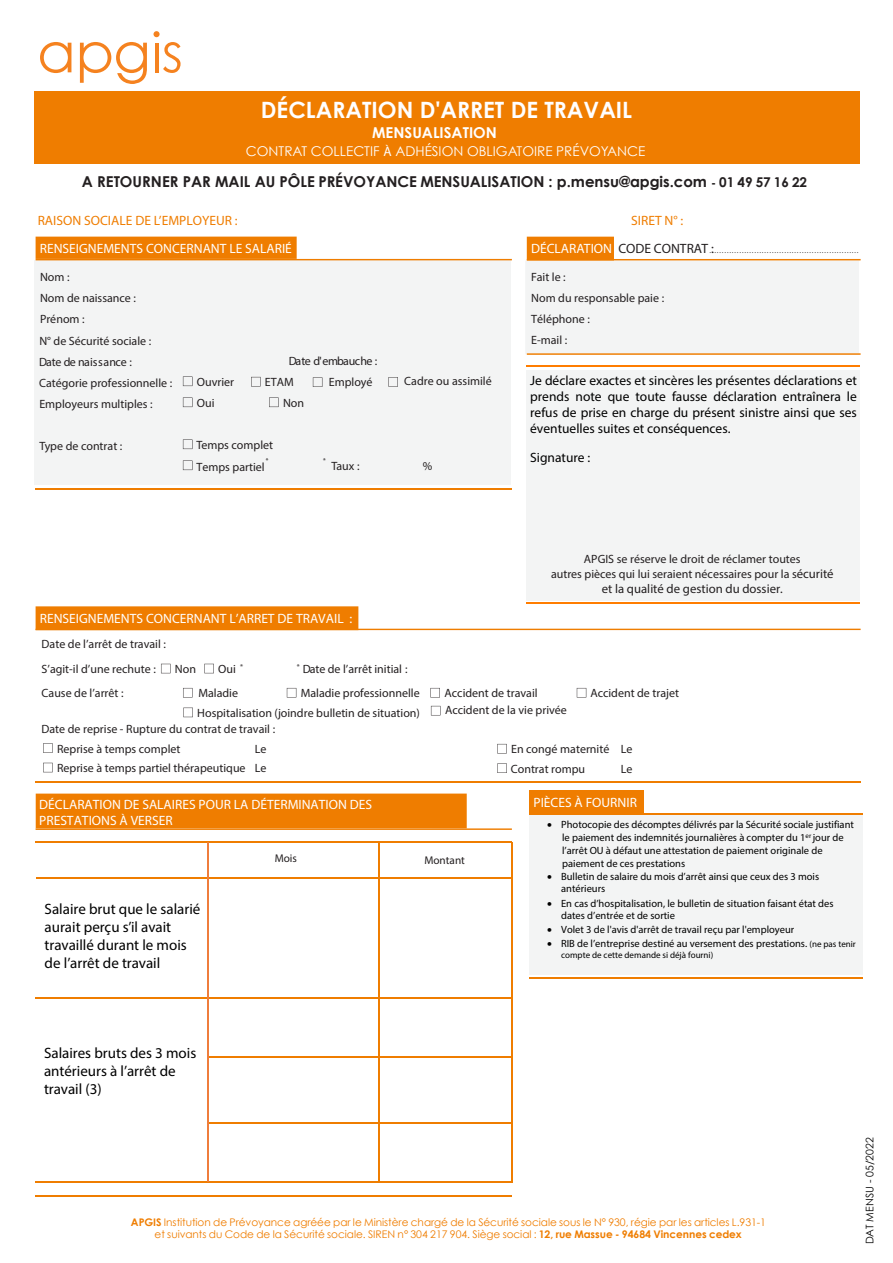
<style>
.page{position:relative;width:893px;height:1263px;background:#fff}
.page>*{position:absolute;margin:0;border:0;box-sizing:border-box;transform-origin:0 0}
.t1{font:700 22.5px "Century Gothic";color:#fff}
.t2{font:15px/18px "Myriad Pro";color:#000}
.t3{font:700 15px "Century Gothic";letter-spacing:-.005em;color:#231f20}
.t4{font:700 15px "Century Gothic";color:#fff}
.t5{font:13.5px/16.2px "Myriad Pro";color:#000;text-align:justify}
.t6{font:13.5px/16.2px "Myriad Pro";color:#fff}
.t7{font:13.5px "Century Gothic";color:#fff}
.t8{font:13.5px "Myriad Pro";color:#ef7d00}
.t9{font:13.5px "Myriad Pro";color:#231f20}
.t10{font:12.75px "Myriad Pro";color:#231f20}
.t11{font:12px/21px "Myriad Pro";color:#231f20}
.t12{font:11.25px "Myriad Pro";color:#231f20}
.t13{font:10.5px/12.9px "Myriad Pro";color:#000}
.t14{font:10.5px/12.6px "Century Gothic";letter-spacing:-.005em;color:#ef7d00;text-align:center}
.t15{font:10.5px "Century Gothic";color:#000}
.t16{font:10.5px "Symbol";color:#000}
.t17{font:9px "Myriad Pro";color:#000}
.t18{font:7.5px "Myriad Pro";color:#231f20}
.t19{font:7.35px "Myriad Pro";color:#231f20;scale:.88 1}
.s1{font-family:"Myriad Pro"}
.s2{font-size:12px}
.s3{font-size:13.5px}
.s4{color:#fff}
.s5{font-size:12.75px}
.s6{font-size:9px}
.s7{font-weight:700}
</style>
<div class="page">
<div style="left:34px;top:91px;width:825px;height:73px;background:#ef7d00"></div>
<div style="left:34px;top:261px;width:476px;height:224px;background:#f3f4f4"></div>
<svg style="left:183px;top:377px;width:9px;height:9px"></svg>
<svg style="left:251px;top:377px;width:10px;height:9px"></svg>
<svg style="left:183px;top:398px;width:9px;height:9px"></svg>
<svg style="left:269px;top:398px;width:10px;height:9px"></svg>
<svg style="left:183px;top:440px;width:9px;height:9px"></svg>
<svg style="left:183px;top:461px;width:9px;height:9px"></svg>
<div style="left:525px;top:261px;width:334px;height:93px;background:#f3f4f4"></div>
<svg style="left:313px;top:377px;width:9px;height:10px"></svg>
<svg style="left:388px;top:377px;width:10px;height:10px"></svg>
<svg style="left:40px;top:42px;width:31px;height:31px"></svg>
<svg style="left:80px;top:42px;width:67px;height:42px"></svg>
<hr style="left:155px;top:43px;width:3px;height:29px;background:#f5821f">
<div style="left:153px;top:31px;width:7px;height:6px;background:#f5821f;border-radius:50%"></div>
<svg style="left:163px;top:42px;width:18px;height:31px"></svg>
<hr style="left:36px;top:488px;width:476px;height:2px;background:#ef7d00">
<hr style="left:36px;top:259px;width:476px;height:1px;background:#ef7d00">
<div style="left:36px;top:237px;width:261px;height:22px;background:#ef7d00"></div>
<hr style="left:527px;top:259px;width:333px;height:1px;background:#ef7d00">
<hr style="left:527px;top:353px;width:333px;height:2px;background:#ef7d00">
<div style="left:527px;top:237px;width:87px;height:23px;background:#ef7d00"></div>
<div style="left:529px;top:815px;width:334px;height:160px;background:#f3f4f4"></div>
<hr style="left:529px;top:813px;width:334px;height:1px;background:#ef7d00">
<hr style="left:529px;top:978px;width:334px;height:1px;background:#ef7d00">
<div style="left:529px;top:790px;width:115px;height:24px;background:#ef7d00"></div>
<div style="left:527px;top:370px;width:333px;height:230px;background:#f3f4f4"></div>
<hr style="left:527px;top:602px;width:333px;height:2px;background:#ff7d00">
<hr style="left:36px;top:841px;width:476px;height:2px;background:#ef7d00">
<hr style="left:37px;top:878px;width:476px;height:1px;background:#ef7d00">
<hr style="left:36px;top:997px;width:476px;height:2px;background:#ef7d00">
<hr style="left:210px;top:1056px;width:302px;height:2px;background:#ef7d00">
<hr style="left:207px;top:1123px;width:304px;height:1px;background:#ef7d00">
<hr style="left:36px;top:1181px;width:476px;height:1px;background:#ef7d00">
<hr style="left:36px;top:1195px;width:476px;height:2px;background:#ef7d00">
<hr style="left:207px;top:842px;width:1px;height:340px;background:#ef7d3c">
<hr style="left:378px;top:842px;width:1px;height:340px;background:#ef7d00">
<hr style="left:511px;top:842px;width:2px;height:340px;background:#ef7d00">
<hr style="left:36px;top:828px;width:476px;height:2px;background:#ef7d00">
<div style="left:36px;top:794px;width:431px;height:34px;background:#ef7d00"></div>
<svg style="left:183px;top:688px;width:9px;height:9px"></svg>
<svg style="left:287px;top:688px;width:9px;height:9px"></svg>
<svg style="left:430px;top:688px;width:10px;height:9px"></svg>
<svg style="left:577px;top:688px;width:9px;height:9px"></svg>
<svg style="left:161px;top:664px;width:9px;height:9px"></svg>
<svg style="left:204px;top:664px;width:10px;height:9px"></svg>
<svg style="left:43px;top:743px;width:10px;height:10px"></svg>
<svg style="left:497px;top:744px;width:10px;height:9px"></svg>
<svg style="left:497px;top:763px;width:10px;height:10px"></svg>
<svg style="left:43px;top:763px;width:10px;height:9px"></svg>
<hr style="left:36px;top:781px;width:824px;height:2px;background:#ef7d00">
<hr style="left:36px;top:629px;width:824px;height:1px;background:#ef7d00">
<div style="left:36px;top:606px;width:322px;height:24px;background:#ef7d00"></div>
<svg style="left:183px;top:708px;width:10px;height:9px"></svg>
<svg style="left:431px;top:706px;width:9px;height:9px"></svg>
<hr style="left:527px;top:365px;width:333px;height:2px;background:#ff7d00">
<h1 class="t1" style="left:261px;top:92px;width:373px">DÉCLARATION D'ARRET DE TRAVAIL</h1>
<p class="t4" style="left:372px;top:122px;width:126px">MENSUALISATION</p>
<p class="t7" style="left:246px;top:142px;width:401px">CONTRAT COLLECTIF <span class="s1">À</span> ADHÉSION OBLIGATOIRE PRÉVOYANCE</p>
<p class="t3" style="left:82px;top:170px;width:727px">A RETOURNER PAR MAIL AU PÔLE PRÉVOYANCE MENSUALISATION : p.mensu@apgis.com <span class="s2">-</span> <span class="s3">01 49 57 16 22</span></p>
<p class="t8" style="left:38px;top:212px;width:201px">RAISON SOCIALE DE L’EMPLOYEUR :</p>
<p class="t8" style="left:631px;top:212px;width:54px">SIRET N° :</p>
<p class="t6" style="left:40px;top:241px;width:254px">RENSEIGNEMENTS CONCERNANT LE SALARIÉ</p>
<p class="t9" style="left:531px;top:240px;width:184px"><span class="s4">DÉCLARATION</span> CODE CONTRAT :</p>
<p class="t18" style="left:709px;top:245px;width:151px">……………………………………………………</p>
<p class="t11" style="left:40px;top:266px;width:97px">Nom :<br>Nom de naissance :<br>Prénom :</p>
<p class="t11" style="left:39px;top:330px;width:135px">N° de Sécurité sociale :<br>Date de naissance :<br>Catégorie professionnelle :<br>Employeurs multiples :</p>
<p class="t11" style="left:39px;top:435px;width:84px">Type de contrat :</p>
<p class="t11" style="left:196px;top:434px;width:78px;line-height:21.6px">Temps complet<br>Temps partiel</p>
<p class="t11" style="left:289px;top:350px;width:90px">me ' de taD :ehcuab</p>
<p class="t11" style="left:329px;top:371px;width:45px">Employé</p>
<p class="t11" style="left:404px;top:371px;width:89px">Cadre ou assimilé</p>
<p class="t11" style="left:197px;top:371px;width:39px">Ouvrier</p>
<p class="t11" style="left:265px;top:372px;width:30px">ETAM</p>
<p class="t11" style="left:197px;top:392px;width:19px">Oui</p>
<p class="t11" style="left:283px;top:392px;width:23px">Non</p>
<p class="t19" style="left:266px;top:456px;width:5px">*</p>
<p class="t19" style="left:323px;top:456px;width:5px">*</p>
<p class="t11" style="left:331px;top:455px;width:30px">Taux :</p>
<p class="t11" style="left:423px;top:455px;width:11px">%</p>
<p class="t6" style="left:40px;top:610px;width:314px">RENSEIGNEMENTS CONCERNANT L’ARRET DE TRAVAIL :</p>
<p class="t11" style="left:42px;top:633px;width:126px">Date de l’arrêt de travail :</p>
<p class="t11" style="left:42px;top:659px;width:116px">S’agit-il d’une rechute :</p>
<p class="t11" style="left:175px;top:659px;width:23px">Non</p>
<p class="t11" style="left:218px;top:659px;width:27px">Oui <sup>*</sup></p>
<p class="t11" style="left:297px;top:659px;width:112px"><sup>*</sup> Date de l’arrêt initial :</p>
<p class="t11" style="left:531px;top:266px;width:134px">Fait le :<br>Nom du responsable paie :<br>Téléphone :<br>E-mail :</p>
<p class="t5" style="left:530px;top:372px;width:328px">Je déclare exactes et sincères les présentes déclarations et prends note que toute fausse déclaration entraînera le refus de prise en charge du présent sinistre ainsi que ses éventuelles suites et conséquences.</p>
<p class="t5" style="left:530px;top:449px;width:62px">Signature :</p>
<p class="t11" style="left:551px;top:551px;width:284px;line-height:15px;text-align:center">APGIS se réserve le droit de réclamer toutes<br>autres pièces qui lui seraient nécessaires pour la s<span class="s5">écurité</span></p>
<p class="t10" style="left:602px;top:581px;width:183px">et la qualité de gestion du dossier.</p>
<p class="t11" style="left:42px;top:683px;width:83px">Cause de l’arrêt :</p>
<p class="t11" style="left:198px;top:683px;width:41px">Maladie</p>
<p class="t11" style="left:301px;top:683px;width:120px">Maladie professionnelle</p>
<p class="t11" style="left:197px;top:702px;width:224px">Hospitalisation (joindre bulletin de situation)</p>
<p class="t11" style="left:444px;top:684px;width:124px;line-height:17.4px">Accident de travail<br>Accident de la vie privée</p>
<p class="t11" style="left:590px;top:682px;width:90px">Accident de trajet</p>
<p class="t11" style="left:57px;top:719px;width:220px;line-height:19.5px;text-indent:-16px">Date de reprise - Rupture du contrat de travail :<br>Reprise à temps complet</p>
<p class="t11" style="left:255px;top:738px;width:13px">Le</p>
<p class="t11" style="left:511px;top:739px;width:123px">En congé maternité Le</p>
<p class="t11" style="left:57px;top:758px;width:211px">Reprise à temps partiel thérapeutique Le</p>
<p class="t11" style="left:511px;top:758px;width:76px">Contrat rompu</p>
<p class="t11" style="left:621px;top:758px;width:13px">Le</p>
<p class="t6" style="left:39px;top:796px;width:334px">DÉCLARATION DE SALAIRES POUR LA DÉTERMINATION DES<br>PRESTATIONS À VERSER</p>
<p class="t2" style="left:45px;top:900px;width:157px">Salaire brut que le salarié aurait perçu s’il avait travaillé durant le mois de l’arrêt de travail</p>
<p class="t12" style="left:275px;top:851px;width:24px">Mois</p>
<p class="t12" style="left:424px;top:854px;width:42px">Montant</p>
<p class="t6" style="left:533px;top:795px;width:105px">PIÈCES À FOURNIR</p>
<p class="t13" style="left:561px;top:818px;width:294px">Photocopie des décomptes délivrés par la Sécurité sociale justifiant le paiement des indemnités journalières à compter du 1<sup>er</sup> jour de l’arrêt OU à défaut une attestation de paiement originale de paiement de ces prestations<br>Bulletin de salaire du mois d’arrêt ainsi que ceux des 3 mois antérieurs</p>
<p class="t13" style="left:561px;top:897px;width:274px;text-indent:-14px">• En cas d’hospitalisation, le bulletin de situation faisant état des dates d’entrée et de sortie</p>
<p class="t13" style="left:547px;top:923px;width:249px">• Volet 3 de l'avis d'arrêt de travail reçu par l'employeur</p>
<p class="t13" style="left:547px;top:937px;width:310px">• RIB de l’entreprise destiné au versement des prestations. <span class="s6">(ne pas tenir</span></p>
<p class="t17" style="left:561px;top:950px;width:154px">compte de cette demande si déjà fourni)</p>
<p class="t16" style="left:547px;top:817px;width:6px">•</p>
<p class="t16" style="left:547px;top:869px;width:6px">•</p>
<p class="t2" style="left:44px;top:1044px;width:154px">Salaires bruts des 3 mois antérieurs à l’arrêt de travail (3)</p>
<p class="t14" style="left:131px;top:1215px;width:637px"><span class="s7">APGIS</span> Institution de Prévoyance agréée par le Ministère chargé de la Sécurité sociale sous le N° 930, régie par les articles L.931-1 et suivants du Code de la Sécurité sociale. SIREN n° 304 217 904. Siège social : <span class="s7">12, rue Massue - 94684 Vincennes cedex</span></p>
<p class="t15" style="left:862px;top:1244px;width:108px;rotate:-90deg">DAT MENSU - 05/2022</p>
</div>
